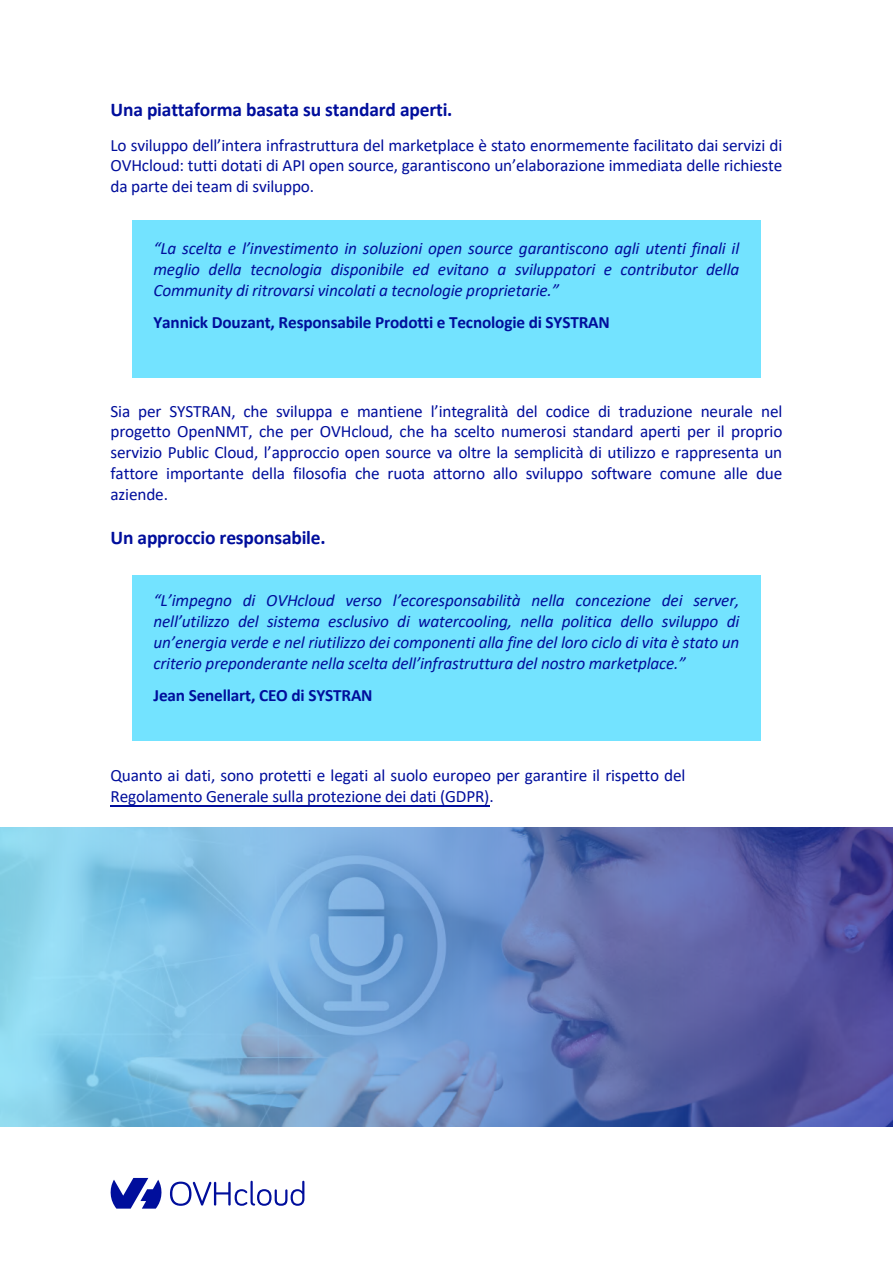
<style>
.page{position:relative;width:893px;height:1263px;background:#fff}
.page>*{position:absolute;margin:0;border:0;box-sizing:border-box;transform-origin:0 0}
.t1{font:700 19.5px "Calibri";letter-spacing:-.01em;color:#000e9c}
.t2{font:17.25px/20.9px "Calibri";letter-spacing:-.01em;color:#000e9c;text-align:justify}
.t3{font:italic 17.25px/20.9px "Calibri";letter-spacing:-.01em;color:#000e9c;text-align:justify}
.t4{font:700 17.25px "Calibri";letter-spacing:-.01em;color:#000e9c}
</style>
<div class="page">
<svg style="left:110px;top:1178px;width:52px;height:30px"></svg>
<svg style="left:170px;top:1181px;width:134px;height:25px"></svg>
<hr style="left:111px;top:805px;width:379px;height:1px;background:#000e9c">
<div style="left:132px;top:575px;width:629px;height:165px;background:#73e3ff"></div>
<div style="left:132px;top:220px;width:629px;height:157px;background:#73e3ff"></div>
<svg style="left:0;top:828px;width:893px;height:299px;background:#6d90c5"></svg>
<p class="t1" style="left:111px;top:96px;width:343px">Una piattaforma basata su standard aperti.</p>
<p class="t2" style="left:111px;top:134px;width:673px">Lo sviluppo dell’intera infrastruttura del marketplace è stato enormemente facilitato dai servizi di OVHcloud: tutti dotati di API open source, garantiscono un’elaborazione immediata delle richieste da parte dei team di sviluppo.</p>
<p class="t3" style="left:153px;top:237px;width:587px">“La scelta e l’investimento in soluzioni open source garantiscono agli utenti finali il meglio della tecnologia disponibile ed evitano a sviluppatori e contributor della Community di ritrovarsi vincolati a tecnologie proprietarie.”</p>
<p class="t4" style="left:153px;top:310px;width:458px">Yannick Douzant, Responsabile Prodotti e Tecnologie di SYSTRAN</p>
<p class="t2" style="left:111px;top:400px;width:673px">Sia per SYSTRAN, che sviluppa e mantiene l’integralità del codice di traduzione neurale nel progetto OpenNMT, che per OVHcloud, che ha scelto numerosi standard aperti per il proprio servizio Public Cloud, l’approccio open source va oltre la semplicità di utilizzo e rappresenta un fattore importante della filosofia che ruota attorno allo sviluppo software comune alle due aziende.</p>
<p class="t1" style="left:111px;top:523px;width:217px">Un approccio responsabile.</p>
<p class="t3" style="left:153px;top:589px;width:587px">“L’impegno di OVHcloud verso l’ecoresponsabilità nella concezione dei server, nell’utilizzo del sistema esclusivo di watercooling, nella politica dello sviluppo di un’energia verde e nel riutilizzo dei componenti alla fine del loro ciclo di vita è stato un criterio preponderante nella scelta dell’infrastruttura del nostro marketplace.”</p>
<p class="t4" style="left:153px;top:683px;width:221px">Jean Senellart, CEO di SYSTRAN</p>
<p class="t2" style="left:111px;top:765px;width:576px">Quanto ai dati, sono protetti e legati al suolo europeo per garantire il rispetto del<br>Regolamento Generale sulla protezione dei dati (GDPR).</p>
</div>
